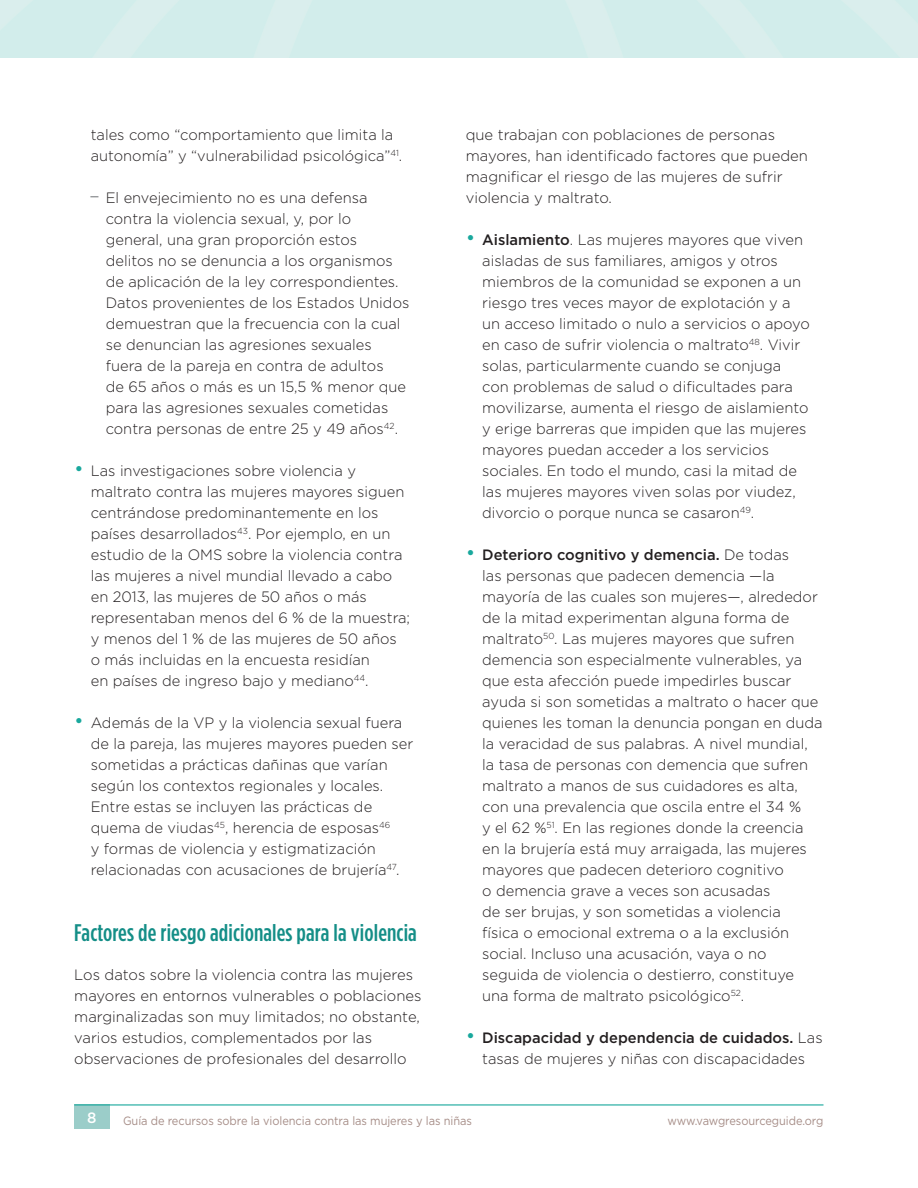
<style>
.page{position:relative;width:918px;height:1188px;background:#fff}
.page>*{position:absolute;margin:0;border:0;box-sizing:border-box;transform-origin:0 0}
.t1{font:500 24px "Gotham Condensed";letter-spacing:.005em;color:#148e87}
.t2{font:300 15px/21px "Gotham";color:#231f20}
.t3{font:500 15px "Gotham";color:#fff}
.t4{font:12px "Gotham";letter-spacing:-.005em;color:#a68d87;scale:.92 1}
.s1{font-size:21px;color:#808285}
.s2{font-size:21px;color:#19a89d}
.s3{font-weight:500}
</style>
<div class="page">
<div style="left:74px;top:1105px;width:35px;height:24px;background:#9bcdc9"></div>
<hr style="left:74px;top:1104px;width:750px;height:2px;background:#19a89d">
<p class="t2" style="left:91px;top:124px;width:313px">tales como “comportamiento que limita la autonomía” y “vulnerabilidad psicológica”<sup>41</sup>.</p>
<p class="t2" style="left:106px;top:187px;width:305px;text-indent:-16px"><span class="s1">–</span> El envejecimiento no es una defensa contra la violencia sexual, y, por lo general, una gran proporción estos<br>delitos no se denuncia a los organismos de aplicación de la ley correspondientes.<br>Datos provenientes de los Estados Unidos demuestran que la frecuencia con la cual se denuncian las agresiones sexuales fuera de la pareja en contra de adultos<br>de 65 años o más es un 15,5 % menor que para las agresiones sexuales cometidas contra personas de entre 25 y 49 años<sup>42</sup>.</p>
<p class="t2" style="left:91px;top:460px;width:321px;text-indent:-16px"><span class="s2">•</span> Las investigaciones sobre violencia y maltrato contra las mujeres mayores siguen centrándose predominantemente en los países desarrollados<sup>43</sup>. Por ejemplo, en un estudio de la OMS sobre la violencia contra las mujeres a nivel mundial llevado a cabo en 2013, las mujeres de 50 años o más representaban menos del 6 % de la muestra; y menos del 1 % de las mujeres de 50 años<br>o más incluidas en la encuesta residían<br>en países de ingreso bajo y mediano<sup>44</sup>.</p>
<p class="t2" style="left:91px;top:712px;width:324px;text-indent:-16px"><span class="s2">•</span> Además de la VP y la violencia sexual fuera de la pareja, las mujeres mayores pueden ser sometidas a prácticas dañinas que varían según los contextos regionales y locales.<br>Entre estas se incluyen las prácticas de quema de viudas<sup>45</sup>, herencia de esposas<sup>46<br></sup>y formas de violencia y estigmatización relacionadas con acusaciones de brujería<sup>47</sup>.</p>
<h1 class="t1" style="left:74px;top:919px;width:344px">Factores de riesgo adicionales para la violencia</h1>
<p class="t2" style="left:74px;top:964px;width:349px">Los datos sobre la violencia contra las mujeres mayores en entornos vulnerables o poblaciones marginalizadas son muy limitados; no obstante, varios estudios, complementados por las observaciones de profesionales del desarrollo</p>
<p class="t2" style="left:466px;top:124px;width:344px">que trabajan con poblaciones de personas mayores, han identificado factores que pueden magnificar el riesgo de las mujeres de sufrir violencia y maltrato.</p>
<p class="t2" style="left:482px;top:229px;width:329px;text-indent:-16px"><span class="s2">•</span> <span class="s3">Aislamiento</span>. Las mujeres mayores que viven aisladas de sus familiares, amigos y otros miembros de la comunidad se exponen a un riesgo tres veces mayor de explotación y a un acceso limitado o nulo a servicios o apoyo en caso de sufrir violencia o maltrato<sup>48</sup>. Vivir solas, particularmente cuando se conjuga con problemas de salud o dificultades para movilizarse, aumenta el riesgo de aislamiento y erige barreras que impiden que las mujeres mayores puedan acceder a los servicios sociales. En todo el mundo, casi la mitad de las mujeres mayores viven solas por viudez, divorcio o porque nunca se casaron<sup>49</sup>.</p>
<p class="t2" style="left:482px;top:544px;width:342px;text-indent:-16px"><span class="s2">•</span> <span class="s3">Deterioro cognitivo y demencia.</span> De todas<br>las personas que padecen demencia —la mayoría de las cuales son mujeres—, alrededor de la mitad experimentan alguna forma de maltrato<sup>50</sup>. Las mujeres mayores que sufren demencia son especialmente vulnerables, ya que esta afección puede impedirles buscar ayuda si son sometidas a maltrato o hacer que quienes les toman la denuncia pongan en duda la veracidad de sus palabras. A nivel mundial, la tasa de personas con demencia que sufren maltrato a manos de sus cuidadores es alta, con una prevalencia que oscila entre el 34 %<br>y el 62 %<sup>51</sup>. En las regiones donde la creencia en la brujería está muy arraigada, las mujeres mayores que padecen deterioro cognitivo<br>o demencia grave a veces son acusadas<br>de ser brujas, y son sometidas a violencia<br>física o emocional extrema o a la exclusión social. Incluso una acusación, vaya o no seguida de violencia o destierro, constituye una forma de maltrato psicológico<sup>52</sup>.</p>
<p class="t2" style="left:466px;top:1027px;width:358px;text-align:center"><span class="s2">•</span> <span class="s3">Discapacidad y dependencia de cuidados.</span> Las tasas de mujeres y niñas con discapacidades</p>
<p class="t3" style="left:87px;top:1108px;width:11px">8</p>
<p class="t4" style="left:123px;top:1113px;width:381px">Guía de recursos sobre la violencia contra las mujeres y las niñas</p>
<p class="t4" style="left:667px;top:1113px;width:171px">www.vawgresourceguide.org</p>
</div>
